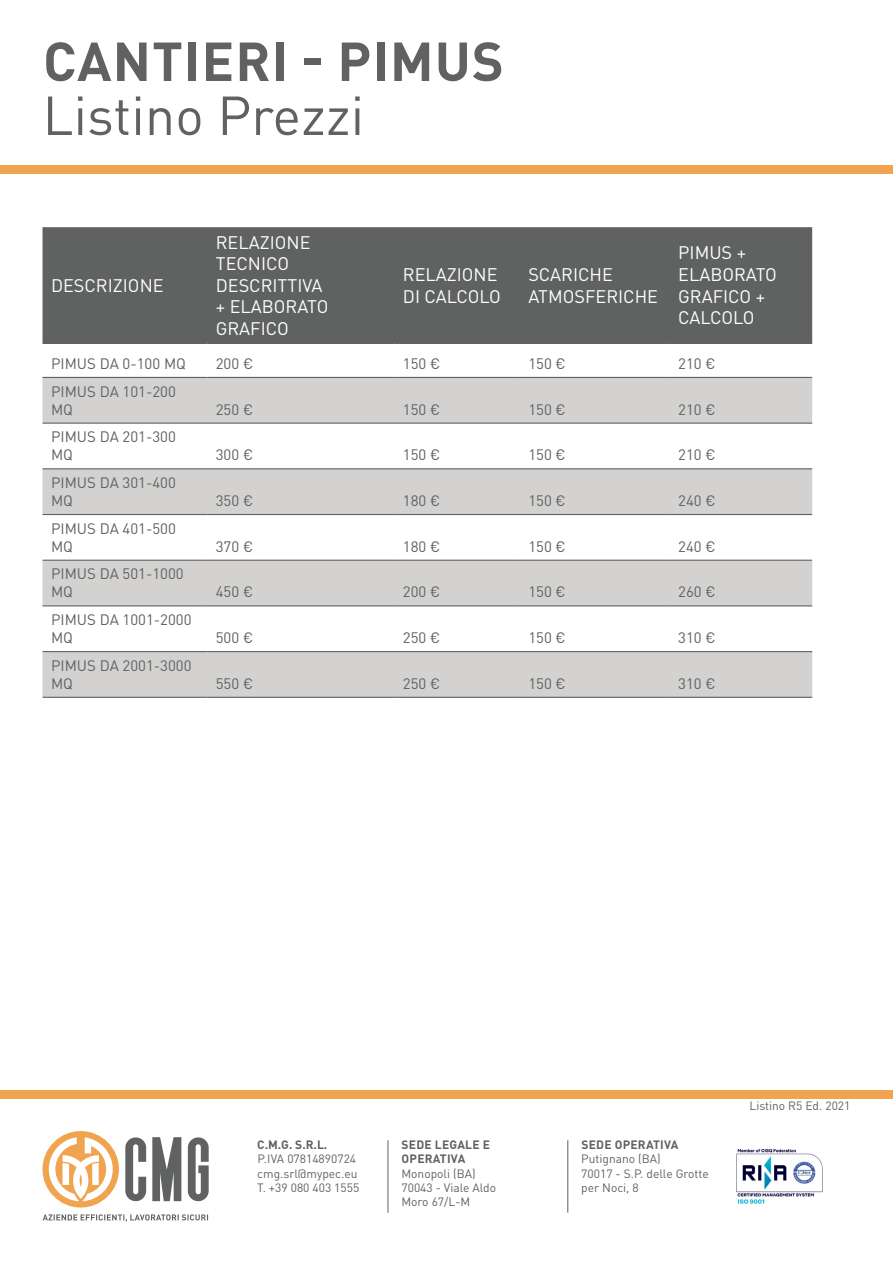
<style>
.page{position:relative;width:893px;height:1263px;background:#fff}
.page>*{position:absolute;margin:0;border:0;box-sizing:border-box;transform-origin:0 0}
.t1{font:700 54px "DIN Pro";letter-spacing:.02em;color:#606262}
.t2{font:54px "DIN Pro";color:#606262}
.t3{font:18px/21.6px "DIN Pro";color:#fff}
.t4{font:15px/18px "DIN Pro";color:#606262}
.t5{font:12px/14.4px "DIN Pro";color:#606262}
.t6{font:700 12px/14.4px "DIN Pro";letter-spacing:.02em;color:#606262}
</style>
<div class="page">
<div style="left:43px;top:227px;width:769px;height:116px;background:#606262"></div>
<svg style="left:43px;top:378px;width:769px;height:319px;fill:#d3d2d1"></svg>
<hr style="left:43px;top:343px;width:164px;height:1px;background:#606262">
<hr style="left:207px;top:343px;width:187px;height:1px;background:#606262">
<hr style="left:394px;top:343px;width:126px;height:1px;background:#606262">
<hr style="left:520px;top:343px;width:150px;height:1px;background:#606262">
<hr style="left:670px;top:343px;width:142px;height:1px;background:#606262">
<hr style="left:43px;top:377px;width:164px;height:1px;background:#606262">
<hr style="left:207px;top:377px;width:187px;height:1px;background:#606262">
<hr style="left:394px;top:377px;width:126px;height:1px;background:#606262">
<hr style="left:520px;top:377px;width:150px;height:1px;background:#606262">
<hr style="left:670px;top:377px;width:142px;height:1px;background:#606262">
<hr style="left:43px;top:423px;width:164px;height:1px;background:#606262">
<hr style="left:207px;top:423px;width:187px;height:1px;background:#606262">
<hr style="left:394px;top:423px;width:126px;height:1px;background:#606262">
<hr style="left:520px;top:423px;width:150px;height:1px;background:#606262">
<hr style="left:670px;top:423px;width:142px;height:1px;background:#606262">
<hr style="left:43px;top:468px;width:164px;height:1px;background:#606262">
<hr style="left:207px;top:468px;width:187px;height:1px;background:#606262">
<hr style="left:394px;top:468px;width:126px;height:1px;background:#606262">
<hr style="left:520px;top:468px;width:150px;height:1px;background:#606262">
<hr style="left:670px;top:468px;width:142px;height:1px;background:#606262">
<hr style="left:43px;top:514px;width:164px;height:1px;background:#606262">
<hr style="left:207px;top:514px;width:187px;height:1px;background:#606262">
<hr style="left:394px;top:514px;width:126px;height:1px;background:#606262">
<hr style="left:520px;top:514px;width:150px;height:1px;background:#606262">
<hr style="left:670px;top:514px;width:142px;height:1px;background:#606262">
<hr style="left:43px;top:560px;width:164px;height:1px;background:#606262">
<hr style="left:207px;top:560px;width:187px;height:1px;background:#606262">
<hr style="left:394px;top:560px;width:126px;height:1px;background:#606262">
<hr style="left:520px;top:560px;width:150px;height:1px;background:#606262">
<hr style="left:670px;top:560px;width:142px;height:1px;background:#606262">
<hr style="left:43px;top:605px;width:164px;height:1px;background:#606262">
<hr style="left:207px;top:605px;width:187px;height:1px;background:#606262">
<hr style="left:394px;top:605px;width:126px;height:1px;background:#606262">
<hr style="left:520px;top:605px;width:150px;height:1px;background:#606262">
<hr style="left:670px;top:605px;width:142px;height:1px;background:#606262">
<hr style="left:43px;top:651px;width:164px;height:1px;background:#606262">
<hr style="left:207px;top:651px;width:187px;height:1px;background:#606262">
<hr style="left:394px;top:651px;width:126px;height:1px;background:#606262">
<hr style="left:520px;top:651px;width:150px;height:1px;background:#606262">
<hr style="left:670px;top:651px;width:142px;height:1px;background:#606262">
<hr style="left:43px;top:697px;width:164px;height:1px;background:#606262">
<hr style="left:207px;top:697px;width:187px;height:1px;background:#606262">
<hr style="left:394px;top:697px;width:126px;height:1px;background:#606262">
<hr style="left:520px;top:697px;width:150px;height:1px;background:#606262">
<hr style="left:670px;top:697px;width:142px;height:1px;background:#606262">
<div style="left:0;top:1091px;width:893px;height:8px;background:#f0a450"></div>
<div style="left:0;top:166px;width:893px;height:8px;background:#f0a450"></div>
<svg style="left:43px;top:1131px;width:76px;height:76px"></svg>
<svg style="left:125px;top:1137px;width:21px;height:64px"></svg>
<svg style="left:152px;top:1137px;width:29px;height:64px;background:#7e7f7f"></svg>
<svg style="left:188px;top:1137px;width:21px;height:64px"></svg>
<svg style="left:43px;top:1214px;width:165px;height:8px"></svg>
<hr style="left:388px;top:1140px;width:1px;height:72px;background:#606262">
<hr style="left:567px;top:1140px;width:1px;height:72px;background:#606262">
<img style="left:736px;top:1149px;width:87px;height:55px">
<p class="t1" style="left:43px;top:16px;width:462px">CANTIERI - PIMUS</p>
<p class="t2" style="left:43px;top:73px;width:323px">Listino Prezzi</p>
<p class="t3" style="left:51px;top:273px;width:114px">DESCRIZIONE</p>
<p class="t3" style="left:216px;top:229px;width:114px">RELAZIONE<br>TECNICO<br>DESCRITTIVA + ELABORATO<br>GRAFICO</p>
<p class="t3" style="left:403px;top:262px;width:99px">RELAZIONE<br>DI CALCOLO</p>
<p class="t3" style="left:528px;top:262px;width:131px">SCARICHE<br>ATMOSFERICHE</p>
<p class="t3" style="left:678px;top:240px;width:100px">PIMUS +<br>ELABORATO<br>GRAFICO +<br>CALCOLO</p>
<p class="t4" style="left:51px;top:353px;width:136px">PIMUS DA 0-100 MQ</p>
<p class="t4" style="left:216px;top:353px;width:39px">200 €</p>
<p class="t4" style="left:403px;top:353px;width:39px">150 €</p>
<p class="t4" style="left:528px;top:353px;width:39px">150 €</p>
<p class="t4" style="left:678px;top:353px;width:39px">210 €</p>
<p class="t4" style="left:51px;top:381px;width:126px">PIMUS DA 101-200<br>MQ</p>
<p class="t4" style="left:216px;top:399px;width:39px">250 €</p>
<p class="t4" style="left:403px;top:399px;width:39px">150 €</p>
<p class="t4" style="left:528px;top:399px;width:39px">150 €</p>
<p class="t4" style="left:678px;top:399px;width:39px">210 €</p>
<p class="t4" style="left:51px;top:426px;width:126px">PIMUS DA 201-300<br>MQ</p>
<p class="t4" style="left:51px;top:472px;width:126px">PIMUS DA 301-400<br>MQ</p>
<p class="t4" style="left:51px;top:518px;width:126px">PIMUS DA 401-500<br>MQ</p>
<p class="t4" style="left:51px;top:563px;width:134px">PIMUS DA 501-1000<br>MQ</p>
<p class="t4" style="left:51px;top:609px;width:142px">PIMUS DA 1001-2000<br>MQ</p>
<p class="t4" style="left:51px;top:655px;width:142px">PIMUS DA 2001-3000<br>MQ</p>
<p class="t4" style="left:216px;top:444px;width:39px">300 €</p>
<p class="t4" style="left:403px;top:444px;width:39px">150 €</p>
<p class="t4" style="left:528px;top:444px;width:39px">150 €</p>
<p class="t4" style="left:678px;top:444px;width:39px">210 €</p>
<p class="t4" style="left:216px;top:490px;width:39px">350 €</p>
<p class="t4" style="left:403px;top:490px;width:39px">180 €</p>
<p class="t4" style="left:528px;top:490px;width:39px">150 €</p>
<p class="t4" style="left:678px;top:490px;width:39px">240 €</p>
<p class="t4" style="left:216px;top:536px;width:39px">370 €</p>
<p class="t4" style="left:403px;top:536px;width:39px">180 €</p>
<p class="t4" style="left:528px;top:536px;width:39px">150 €</p>
<p class="t4" style="left:678px;top:536px;width:39px">240 €</p>
<p class="t4" style="left:216px;top:581px;width:39px">450 €</p>
<p class="t4" style="left:403px;top:581px;width:39px">200 €</p>
<p class="t4" style="left:528px;top:581px;width:39px">150 €</p>
<p class="t4" style="left:678px;top:581px;width:39px">260 €</p>
<p class="t4" style="left:216px;top:627px;width:39px">500 €</p>
<p class="t4" style="left:403px;top:627px;width:39px">250 €</p>
<p class="t4" style="left:528px;top:627px;width:39px">150 €</p>
<p class="t4" style="left:678px;top:627px;width:39px">310 €</p>
<p class="t4" style="left:216px;top:673px;width:39px">550 €</p>
<p class="t4" style="left:403px;top:673px;width:39px">250 €</p>
<p class="t4" style="left:528px;top:673px;width:39px">150 €</p>
<p class="t4" style="left:678px;top:673px;width:39px">310 €</p>
<p class="t6" style="left:257px;top:1136px;width:72px">C.M.G. S.R.L.</p>
<p class="t5" style="left:257px;top:1150px;width:100px">P.IVA 07814890724</p>
<p class="t5" style="left:257px;top:1165px;width:102px">cmg.srl@mypec.eu</p>
<p class="t5" style="left:257px;top:1179px;width:104px">T. +39 080 403 1555</p>
<p class="t6" style="left:402px;top:1136px;width:90px">SEDE LEGALE E<br>OPERATIVA</p>
<p class="t5" style="left:401px;top:1165px;width:96px">Monopoli (BA)<br>70043 - Viale Aldo<br>Moro 67/L-M</p>
<p class="t6" style="left:581px;top:1136px;width:99px">SEDE OPERATIVA</p>
<p class="t5" style="left:581px;top:1150px;width:129px">Putignano (BA)<br>70017 - S.P. delle Grotte per Noci, 8</p>
<p class="t5" style="left:749px;top:1097px;width:102px">Listino R5 Ed. 2021</p>
</div>
